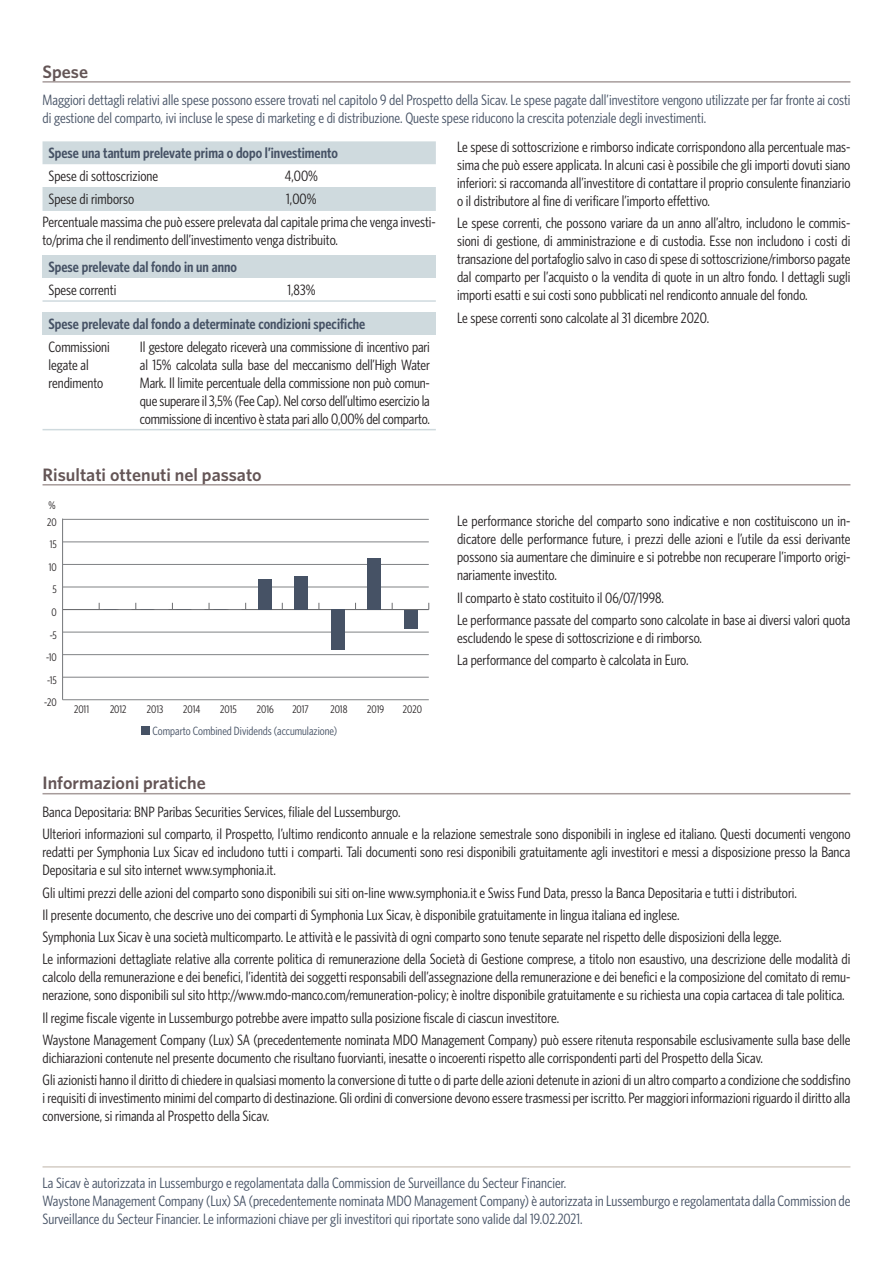
<style>
.page{position:relative;width:893px;height:1263px;background:#fff}
.page>*{position:absolute;margin:0;border:0;box-sizing:border-box;transform-origin:0 0}
.t1{font:600 18px "Whitney";color:#645556}
.t2{font:15px/18px "Whitney Condensed";color:#231f20}
.t3{font:15px/18px "Whitney Condensed";color:#465265}
.t4{font:600 15px "Whitney Condensed";color:#465265}
.t5{font:12px "Whitney Condensed";color:#465265}
.t6{font:10.95px "Whitney Condensed";color:#231f20}
</style>
<div class="page">
<svg style="left:43px;top:141px;width:393px;height:70px"></svg>
<div style="left:43px;top:255px;width:393px;height:23px;background:#cfdade"></div>
<hr style="left:43px;top:300px;width:124px;height:2px;background:#cfdade">
<hr style="left:167px;top:300px;width:269px;height:2px;background:#cfdade">
<div style="left:43px;top:312px;width:393px;height:23px;background:#cfdade"></div>
<hr style="left:43px;top:429px;width:91px;height:1px;background:#cfdade">
<hr style="left:134px;top:429px;width:302px;height:1px;background:#cfdade">
<hr style="left:63px;top:609px;width:366px;height:1px;background:#6c6d70">
<hr style="left:62px;top:519px;width:1px;height:181px;background:#808285">
<hr style="left:63px;top:699px;width:366px;height:1px;background:#808285">
<hr style="left:63px;top:677px;width:366px;height:1px;background:#808285">
<hr style="left:63px;top:654px;width:366px;height:1px;background:#808285">
<hr style="left:63px;top:632px;width:366px;height:1px;background:#808285">
<hr style="left:63px;top:587px;width:366px;height:1px;background:#808285">
<hr style="left:63px;top:564px;width:366px;height:1px;background:#808285">
<hr style="left:63px;top:542px;width:366px;height:1px;background:#808285">
<hr style="left:63px;top:519px;width:366px;height:1px;background:#808285">
<div style="left:258px;top:579px;width:13px;height:30px;background:#465265"></div>
<div style="left:295px;top:576px;width:13px;height:33px;background:#465265"></div>
<div style="left:331px;top:609px;width:13px;height:41px;background:#465265"></div>
<div style="left:368px;top:558px;width:13px;height:51px;background:#465265"></div>
<div style="left:404px;top:609px;width:14px;height:19px;background:#465265"></div>
<div style="left:141px;top:726px;width:9px;height:9px;background:#465265"></div>
<hr style="left:43px;top:81px;width:807px;height:2px;background:#a79c9b">
<hr style="left:43px;top:484px;width:807px;height:1px;background:#a79c9b">
<hr style="left:43px;top:793px;width:807px;height:1px;background:#a79c9b">
<hr style="left:43px;top:1166px;width:807px;height:1px;background:#d4cdc5">
<p class="t1" style="left:43px;top:60px;width:47px">Spese</p>
<p class="t3" style="left:43px;top:91px;width:810px">Maggiori dettagli relativi alle spese possono essere trovati nel capitolo 9 del Prospetto della Sicav. Le spese pagate dall’investitore vengono utilizzate per far fronte ai costi di gestione del comparto, ivi incluse le spese di marketing e di distribuzione. Queste spese riducono la crescita potenziale degli investimenti.</p>
<p class="t4" style="left:49px;top:144px;width:291px">Spese una tantum prelevate prima o dopo l’investimento</p>
<p class="t2" style="left:49px;top:167px;width:111px">Spese di sottoscrizione</p>
<p class="t2" style="left:285px;top:167px;width:35px">4,00%</p>
<p class="t2" style="left:49px;top:189px;width:87px">Spese di rimborso</p>
<p class="t2" style="left:43px;top:187px;width:395px;line-height:23.4px;text-indent:244px">1,00%<br>Percentuale massima che può essere prelevata dal capitale prima che venga investi-</p>
<p class="t2" style="left:43px;top:231px;width:297px">to/prima che il rendimento dell’investimento venga distribuito.</p>
<p class="t4" style="left:49px;top:258px;width:190px">Spese prelevate dal fondo in un anno</p>
<p class="t2" style="left:49px;top:281px;width:69px">Spese correnti</p>
<p class="t2" style="left:287px;top:281px;width:29px">1,83%</p>
<p class="t4" style="left:49px;top:315px;width:318px">Spese prelevate dal fondo a determinate condizioni specifiche</p>
<p class="t2" style="left:49px;top:337px;width:63px">Commissioni legate al rendimento</p>
<p class="t2" style="left:140px;top:337px;width:291px;text-align:justify">Il gestore delegato riceverà una commissione di incentivo pari al 15% calcolata sulla base del meccanismo dell’High Water Mark. Il limite percentuale della commissione non può comun&shy;que superare il 3,5% (Fee Cap). Nel corso dell’ultimo esercizio la commissione di incentivo è stata pari allo 0,00% del comparto.</p>
<p class="t1" style="left:43px;top:463px;width:221px">Risultati ottenuti nel passato</p>
<p class="t6" style="left:49px;top:499px;width:9px">%</p>
<p class="t6" style="left:47px;top:516px;width:11px">20</p>
<p class="t6" style="left:50px;top:538px;width:9px">15</p>
<p class="t6" style="left:49px;top:561px;width:9px">10</p>
<p class="t6" style="left:53px;top:583px;width:6px">5</p>
<p class="t6" style="left:52px;top:606px;width:7px">0</p>
<p class="t6" style="left:50px;top:629px;width:9px">-5</p>
<p class="t6" style="left:46px;top:651px;width:12px">-10</p>
<p class="t6" style="left:47px;top:674px;width:11px">-15</p>
<p class="t6" style="left:44px;top:696px;width:14px">-20</p>
<p class="t6" style="left:74px;top:702px;width:17px">2011</p>
<p class="t6" style="left:110px;top:702px;width:18px">2012</p>
<p class="t6" style="left:147px;top:702px;width:18px">2013</p>
<p class="t6" style="left:183px;top:702px;width:19px">2014</p>
<p class="t6" style="left:220px;top:702px;width:18px">2015</p>
<p class="t6" style="left:257px;top:702px;width:18px">2016</p>
<p class="t6" style="left:292px;top:702px;width:18px">2017</p>
<p class="t6" style="left:330px;top:702px;width:19px">2018</p>
<p class="t6" style="left:367px;top:702px;width:18px">2019</p>
<p class="t6" style="left:403px;top:702px;width:21px">2020</p>
<p class="t5" style="left:153px;top:724px;width:186px">Comparto Combined Dividends (accumulazione)</p>
<p class="t1" style="left:43px;top:772px;width:165px">Informazioni pratiche</p>
<p class="t2" style="left:457px;top:138px;width:395px;text-align:justify">Le spese di sottoscrizione e rimborso indicate corrispondono alla percentuale mas&shy;sima che può essere applicata. In alcuni casi è possibile che gli importi dovuti siano inferiori: si raccomanda all’investitore di contattare il proprio consulente finanziario o il distributore al fine di verificare l’importo effettivo.</p>
<p class="t2" style="left:457px;top:214px;width:395px;text-align:justify">Le spese correnti, che possono variare da un anno all’altro, includono le commis&shy;sioni di gestione, di amministrazione e di custodia. Esse non includono i costi di transazione del portafoglio salvo in caso di spese di sottoscrizione/rimborso pagate dal comparto per l’acquisto o la vendita di quote in un altro fondo. I dettagli sugli importi esatti e sui costi sono pubblicati nel rendiconto annuale del fondo.</p>
<p class="t2" style="left:457px;top:308px;width:254px">Le spese correnti sono calcolate al 31 dicembre 2020.</p>
<p class="t2" style="left:457px;top:512px;width:395px;text-align:justify">Le performance storiche del comparto sono indicative e non costituiscono un in&shy;dicatore delle performance future, i prezzi delle azioni e l’utile da essi derivante possono sia aumentare che diminuire e si potrebbe non recuperare l’importo origi&shy;nariamente investito.</p>
<p class="t2" style="left:457px;top:586px;width:395px;line-height:22.2px">Il comparto è stato costituito il 06/07/1998.<br>Le performance passate del comparto sono calcolate in base ai diversi valori quota</p>
<p class="t2" style="left:457px;top:626px;width:246px;line-height:22.2px">escludendo le spese di sottoscrizione e di rimborso.<br>La performance del comparto è calcolata in Euro.</p>
<p class="t2" style="left:43px;top:801px;width:809px;line-height:22.2px">Banca Depositaria: BNP Paribas Securities Services, filiale del Lussemburgo.<br>Ulteriori informazioni sul comparto, il Prospetto, l’ultimo rendiconto annuale e la relazione semestrale sono disponibili in inglese ed italiano. Questi documenti vengono</p>
<p class="t2" style="left:43px;top:843px;width:809px">redatti per Symphonia Lux Sicav ed includono tutti i comparti. Tali documenti sono resi disponibili gratuitamente agli investitori e messi a disposizione presso la Banca<br>Depositaria e sul sito internet www.symphonia.it.</p>
<p class="t2" style="left:43px;top:881px;width:809px;line-height:22.2px">Gli ultimi prezzi delle azioni del comparto sono disponibili sui siti on-line www.symphonia.it e Swiss Fund Data, presso la Banca Depositaria e tutti i distributori.<br>Il presente documento, che descrive uno dei comparti di Symphonia Lux Sicav, è disponibile gratuitamente in lingua italiana ed inglese.<br>Symphonia Lux Sicav è una società multicomparto. Le attività e le passività di ogni comparto sono tenute separate nel rispetto delle disposizioni della legge.<br>Le informazioni dettagliate relative alla corrente politica di remunerazione della Società di Gestione comprese, a titolo non esaustivo, una descrizione delle modalità di</p>
<p class="t2" style="left:43px;top:968px;width:809px">calcolo della remunerazione e dei benefici, l’identità dei soggetti responsabili dell’assegnazione della remunerazione e dei benefici e la composizione del comitato di remu&shy;nerazione, sono disponibili sul sito http://www.mdo-manco.com/remuneration-policy; è inoltre disponibile gratuitamente e su richiesta una copia cartacea di tale politica.</p>
<p class="t2" style="left:43px;top:1006px;width:809px;line-height:22.2px">Il regime fiscale vigente in Lussemburgo potrebbe avere impatto sulla posizione fiscale di ciascun investitore.<br>Waystone Management Company (Lux) SA (precedentemente nominata MDO Management Company) può essere ritenuta responsabile esclusivamente sulla base delle</p>
<p class="t2" style="left:43px;top:1046px;width:809px;line-height:22.2px">dichiarazioni contenute nel presente documento che risultano fuorvianti, inesatte o incoerenti rispetto alle corrispondenti parti del Prospetto della Sicav.<br>Gli azionisti hanno il diritto di chiedere in qualsiasi momento la conversione di tutte o di parte delle azioni detenute in azioni di un altro comparto a condizione che soddisfino</p>
<p class="t2" style="left:43px;top:1089px;width:809px">i requisiti di investimento minimi del comparto di destinazione. Gli ordini di conversione devono essere trasmessi per iscritto. Per maggiori informazioni riguardo il diritto alla conversione, si rimanda al Prospetto della Sicav.</p>
<p class="t3" style="left:43px;top:1173px;width:809px">La Sicav è autorizzata in Lussemburgo e regolamentata dalla Commission de Surveillance du Secteur Financier.<br>Waystone Management Company (Lux) SA (precedentemente nominata MDO Management Company) è autorizzata in Lussemburgo e regolamentata dalla Commission de<br>Surveillance du Secteur Financier. Le informazioni chiave per gli investitori qui riportate sono valide dal 19.02.2021.</p>
</div>
